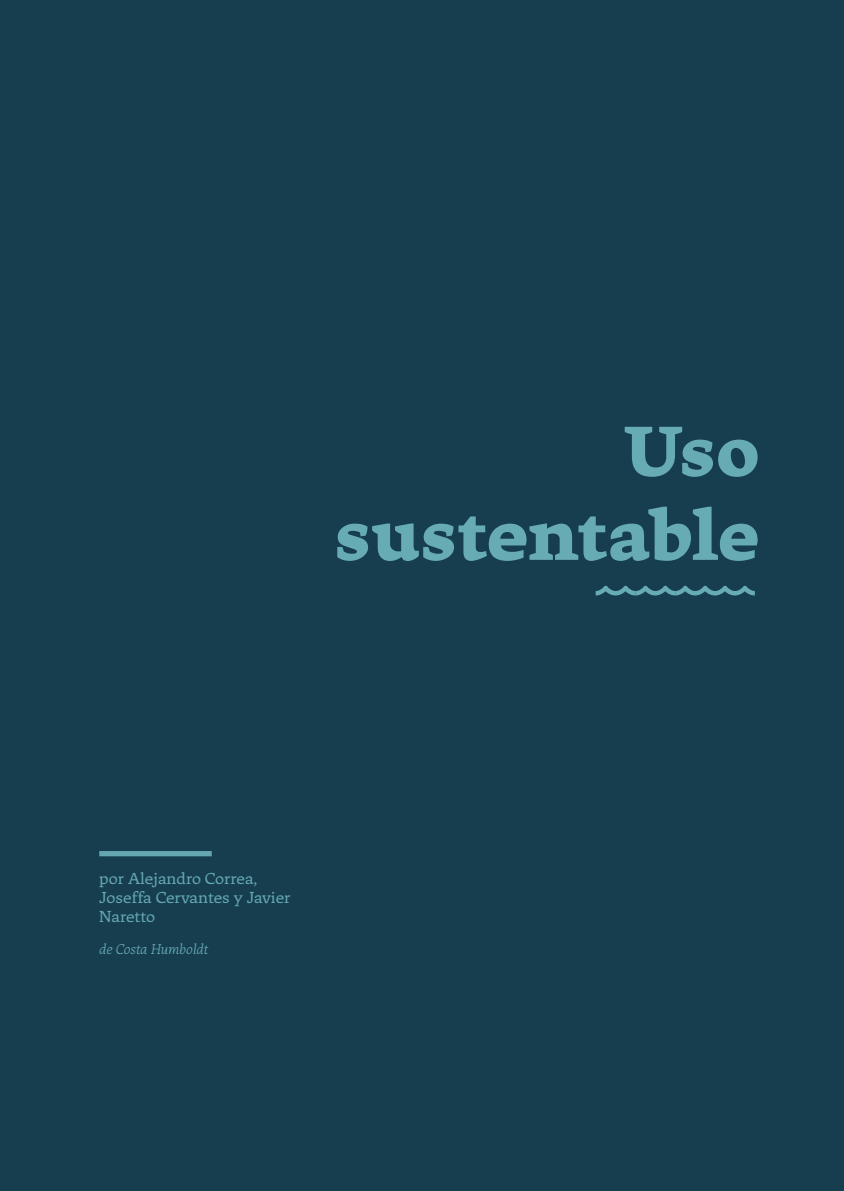
<style>
.page{position:relative;width:844px;height:1191px;background:#fff}
.page>*{position:absolute;margin:0;border:0;box-sizing:border-box;transform-origin:0 0}
.Titulos_Capitulo{font:800 70px "Tuna";letter-spacing:-.005em;color:#67acb5}
.Autores_Capitulo{font:15.75px/18.9px "Tuna";color:#65a8b1}
.Organización_Capitul{font:italic 300 14px "Tuna";color:#65a8b1}
</style>
<div class="page">
<div style="left:0;top:0;width:843px;height:1191px;background:#163e4f"></div>
<div style="left:99px;top:851px;width:113px;height:5px;background:#65a8b1"></div>
<svg style="left:595px;top:586px;width:159px;height:9px"></svg>
<p class="Titulos_Capitulo" style="left:624px;top:407px;width:137px">Uso</p>
<p class="Titulos_Capitulo" style="left:334px;top:491px;width:426px">sustentable</p>
<p class="Autores_Capitulo" style="left:99px;top:869px;width:193px">por Alejandro Correa,<br>Joseffa Cervantes y Javier<br>Naretto</p>
<p class="Organización_Capitul" style="left:99px;top:940px;width:110px">de Costa Humboldt</p>
</div>
